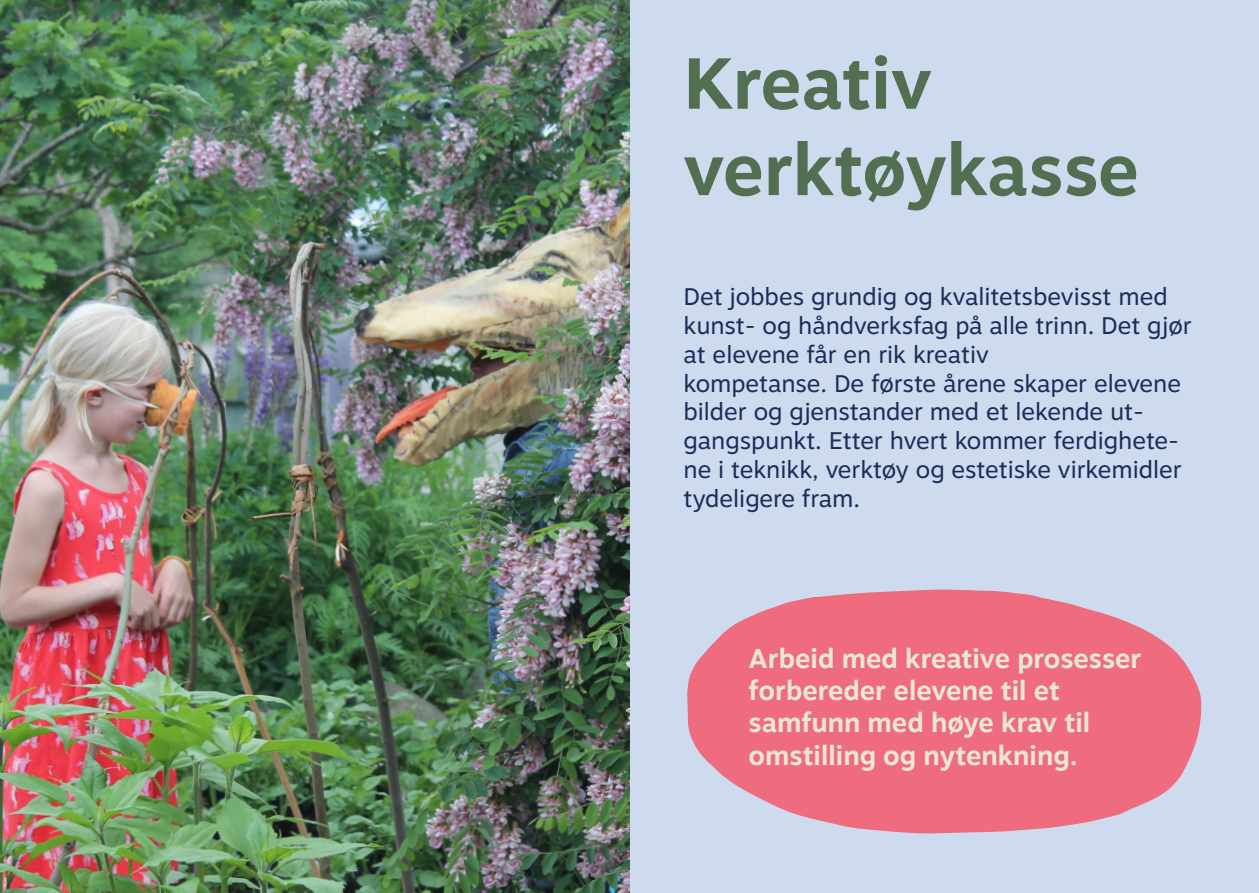
<style>
.page{position:relative;width:1259px;height:893px;background:#fff}
.page>*{position:absolute;margin:0;border:0;box-sizing:border-box;transform-origin:0 0}
.t1{font:700 72px "Motiva Sans";letter-spacing:-.005em;color:#526f52}
.t2{font:700 27px/32.4px "Motiva Sans";color:#eae7cf}
.t3{font:24px/28.8px "Motiva Sans";color:#1a2e59}
</style>
<div class="page">
<div style="left:606px;top:0;width:653px;height:893px;background:#cedbee"></div>
<svg style="left:687px;top:589px;width:514px;height:245px;fill:#ef6b7e"></svg>
<img style="left:0;top:0;width:629px;height:893px">
<p class="t1" style="left:683px;top:30px;width:250px">Kreativ</p>
<p class="t1" style="left:683px;top:117px;width:457px">verktøykasse</p>
<p class="t3" style="left:683px;top:282px;width:510px">Det jobbes grundig og kvalitetsbevisst med kunst- og håndverksfag på alle trinn. Det gjør at elevene får en rik kreativ</p>
<p class="t3" style="left:683px;top:368px;width:499px">kompetanse. De første årene skaper elevene bilder og gjenstander med et lekende ut&shy;gangspunkt. Etter hvert kommer ferdighete&shy;ne i teknikk, verktøy og estetiske virkemidler tydeligere fram.</p>
<p class="t2" style="left:748px;top:641px;width:394px">Arbeid med kreative prosesser forbereder elevene til et</p>
<p class="t2" style="left:748px;top:706px;width:343px">samfunn med høye krav til</p>
<p class="t2" style="left:748px;top:738px;width:330px">omstilling og nytenkning.</p>
</div>
